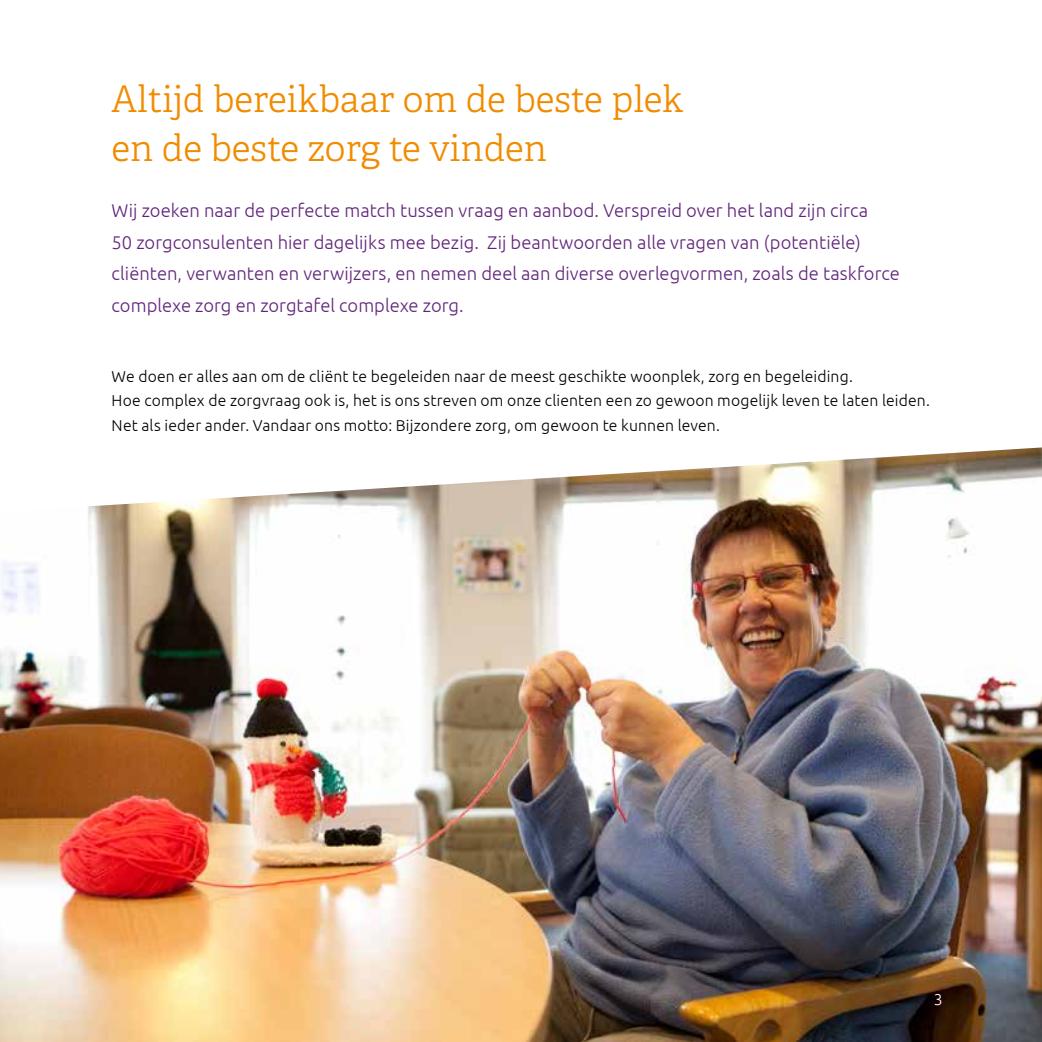
<style>
.page{position:relative;width:1042px;height:1042px;background:#fff}
.page>*{position:absolute;margin:0;border:0;box-sizing:border-box;transform-origin:0 0}
.t1{font:300 36.75px/49px "Adelle";color:#f18c00}
.t2{font:300 18.38px/31.5px "Ubuntu";color:#60237b}
.t3{font:300 15.75px/24.5px "Ubuntu";letter-spacing:.01em;color:#000}
.t4{font:300 15.75px "Ubuntu";color:#fff}
</style>
<div class="page">
<img style="left:0;top:447px;width:1042px;height:595px">
<h1 class="t1" style="left:112px;top:75px;width:573px">Altijd bereikbaar om de beste plek en de beste zorg te vinden</h1>
<p class="t2" style="left:112px;top:194px;width:790px">Wij zoeken naar de perfecte match tussen vraag en aanbod. Verspreid over het land zijn circa<br>50 zorgconsulenten hier dagelijks mee bezig. Zij beantwoorden alle vragen van (potentiële) cliënten, verwanten en verwijzers, en nemen deel aan diverse overlegvormen, zoals de taskforce complexe zorg en zorgtafel complexe zorg.</p>
<p class="t3" style="left:112px;top:363px;width:820px">We doen er alles aan om de cliënt te begeleiden naar de meest geschikte woonplek, zorg en begeleiding.<br>Hoe complex de zorgvraag ook is, het is ons streven om onze clienten een zo gewoon mogelijk leven te laten leiden.<br>Net als ieder ander. Vandaar ons motto: Bijzondere zorg, om gewoon te kunnen leven.</p>
<p class="t4" style="left:934px;top:989px;width:10px">3</p>
</div>
